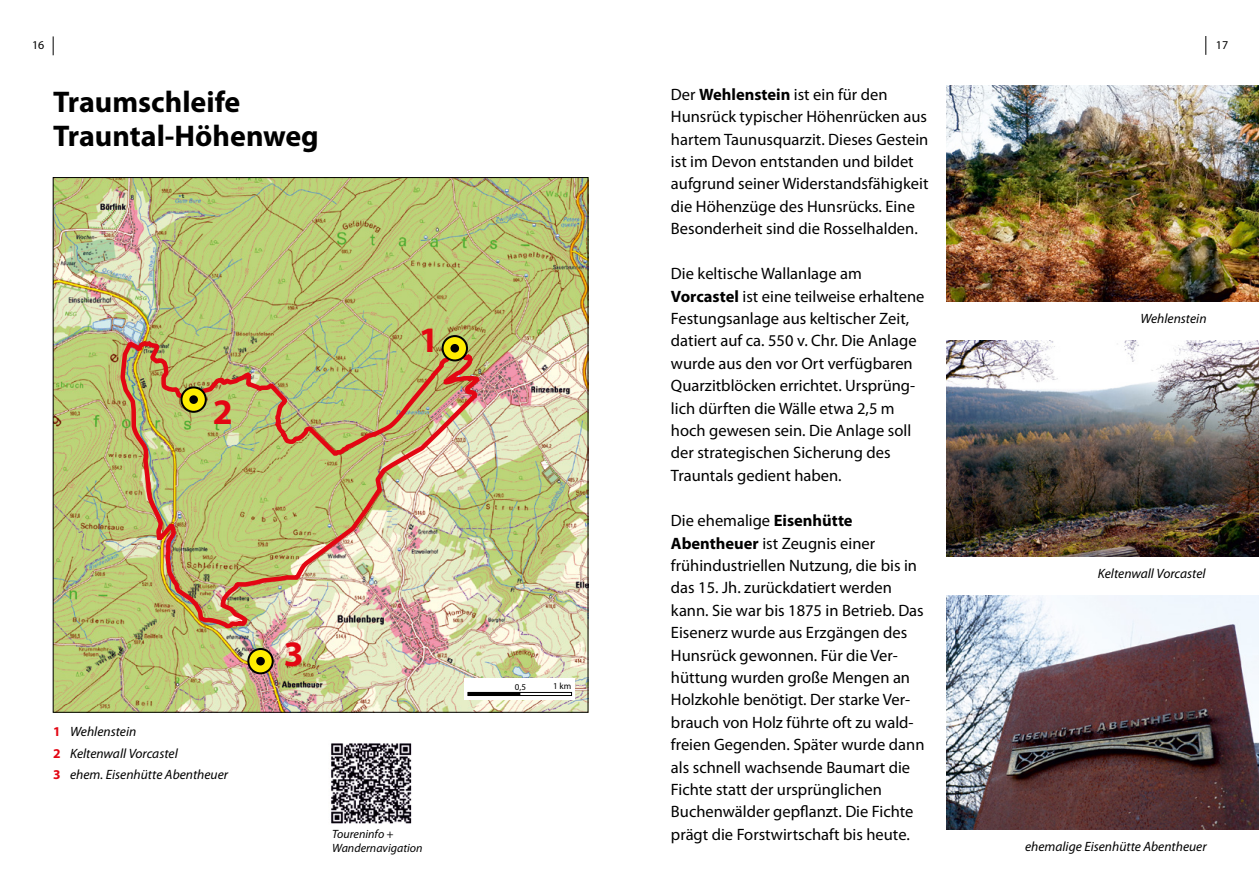
<style>
.page{position:relative;width:1259px;height:893px;background:#fff}
.page>*{position:absolute;margin:0;border:0;box-sizing:border-box;transform-origin:0 0}
.t1{font:700 36px "Myriad Pro";color:#e30613}
.t2{font:700 30px/34.3px "Myriad Pro";color:#000}
.t3{font:16.5px/22.4px "Myriad Pro";color:#000}
.t4{font:italic 13.5px/21.8px "Myriad Pro";color:#000}
.t5{font:italic 12px/13.5px "Myriad Pro";color:#000}
.t6{font:12px "Myriad Pro";color:#000}
.t7{font:9px "Myriad Pro";color:#000}
.s1{font-weight:700;font-style:normal;color:#e30613}
.s2{font-weight:700}
</style>
<div class="page">
<img style="left:331px;top:743px;width:81px;height:81px">
<img style="left:55px;top:179px;width:531px;height:532px">
<div style="left:464px;top:678px;width:111px;height:21px;background:#fff"></div>
<div style="left:468px;top:692px;width:104px;height:4px;border:1px solid #000"></div>
<div style="left:468px;top:692px;width:52px;height:4px;border:1px solid #000"></div>
<img style="left:118px;top:336px;width:367px;height:295px">
<svg style="left:442px;top:336px;width:25px;height:25px"></svg>
<div style="left:441px;top:335px;width:27px;height:27px;border:2px solid #000;border-radius:50%"></div>
<div style="left:451px;top:345px;width:7px;height:7px;background:#000;border-radius:50%"></div>
<div style="left:450px;top:344px;width:9px;height:9px;border:2px solid #000;border-radius:50%"></div>
<svg style="left:181px;top:387px;width:25px;height:25px"></svg>
<div style="left:180px;top:386px;width:27px;height:27px;border:2px solid #000;border-radius:50%"></div>
<div style="left:190px;top:396px;width:7px;height:7px;background:#000;border-radius:50%"></div>
<div style="left:189px;top:395px;width:9px;height:9px;border:2px solid #000;border-radius:50%"></div>
<svg style="left:248px;top:649px;width:25px;height:24px"></svg>
<div style="left:247px;top:648px;width:27px;height:26px;border:2px solid #000;border-radius:50%"></div>
<div style="left:257px;top:658px;width:7px;height:6px;background:#000;border-radius:50%"></div>
<div style="left:256px;top:657px;width:9px;height:8px;border:2px solid #000;border-radius:50%"></div>
<svg style="left:53px;top:36px;width:1px;height:19px"></svg>
<img style="left:946px;top:340px;width:313px;height:216px">
<img style="left:946px;top:595px;width:313px;height:234px">
<img style="left:946px;top:85px;width:313px;height:216px">
<svg style="left:1205px;top:36px;width:1px;height:19px"></svg>
<p class="t6" style="left:32px;top:39px;width:14px">16</p>
<p class="t6" style="left:1216px;top:39px;width:14px">17</p>
<p class="t2" style="left:53px;top:85px;width:267px">Traumschleife<br>Trauntal-Höhenweg</p>
<p class="t1" style="left:213px;top:392px;width:21px">2</p>
<p class="t1" style="left:419px;top:320px;width:21px">1</p>
<p class="t4" style="left:53px;top:721px;width:176px"><span class="s1">1</span> Wehlenstein<br><span class="s1">2</span> Keltenwall Vorcastel<br><span class="s1">3</span> ehem. Eisenhütte Abentheuer</p>
<p class="t1" style="left:284px;top:634px;width:21px">3</p>
<p class="t5" style="left:332px;top:828px;width:92px">Toureninfo +<br>Wandernavigation</p>
<p class="t7" style="left:515px;top:682px;width:13px">0,5</p>
<p class="t7" style="left:553px;top:681px;width:20px">1 km</p>
<p class="t3" style="left:671px;top:83px;width:259px">Der <span class="s2">Wehlenstein</span> ist ein für den Hunsrück typischer Höhenrücken aus hartem Taunusquarzit. Dieses Gestein ist im Devon entstanden und bildet aufgrund seiner Widerstandsfähigkeit die Höhenzüge des Hunsrücks. Eine Besonderheit sind die Rosselhalden.</p>
<p class="t3" style="left:671px;top:263px;width:255px">Die keltische Wallanlage am <span class="s2">Vorcastel</span> ist eine teilweise erhaltene Festungsanlage aus keltischer Zeit, datiert auf ca. 550 v. Chr. Die Anlage wurde aus den vor Ort verfügbaren Quarzitblöcken errichtet. Ursprüng&shy;lich dürften die Wälle etwa 2,5 m hoch gewesen sein. Die Anlage soll der strategischen Sicherung des Trauntals gedient haben.</p>
<p class="t3" style="left:671px;top:510px;width:255px">Die ehemalige <span class="s2">Eisenhütte Abentheuer</span> ist Zeugnis einer frühindustriellen Nutzung, die bis in das 15. Jh. zurückdatiert werden kann. Sie war bis 1875 in Betrieb. Das Eisenerz wurde aus Erzgängen des Hunsrück gewonnen. Für die Ver&shy;hüttung wurden große Mengen an Holzkohle benötigt. Der starke Ver&shy;brauch von Holz führte oft zu wald&shy;freien Gegenden. Später wurde dann als schnell wachsende Baumart die Fichte statt der ursprünglichen Buchenwälder gepflanzt. Die Fichte prägt die Forstwirtschaft bis heute.</p>
<p class="t4" style="left:1140px;top:308px;width:68px">Wehlenstein</p>
<p class="t4" style="left:1098px;top:563px;width:109px">Keltenwall Vorcastel</p>
<p class="t4" style="left:1025px;top:836px;width:183px">ehemalige Eisenhütte Abentheuer</p>
</div>
